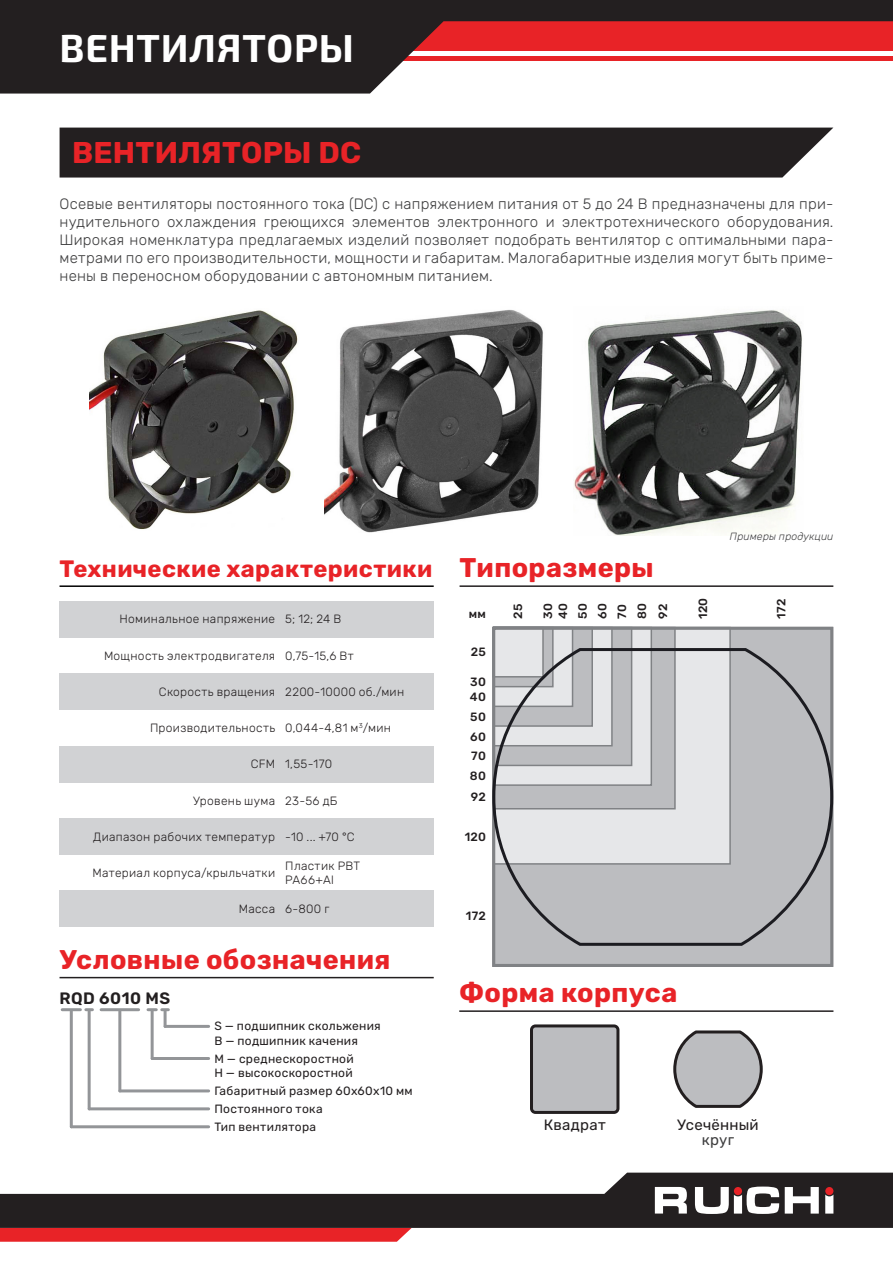
<style>
.page{position:relative;width:893px;height:1263px;background:#fff}
.page>*{position:absolute;margin:0;border:0;box-sizing:border-box;transform-origin:0 0}
.t1{font:700 39px "Exo 2";letter-spacing:.02em;color:#fff}
.t2{font:700 30px "Rubik";letter-spacing:.005em;color:#e82327}
.t3{font:700 27px "Rubik";letter-spacing:.015em;color:#e82327}
.t4{font:700 23.7px "Rubik";letter-spacing:.02em;color:#e82327}
.t5{font:600 16.5px "Rubik";letter-spacing:.025em;color:#231f20}
.t6{font:300 15px/18px "Rubik";letter-spacing:.015em;color:#3e3e3f;text-align:justify}
.t7{font:15px/15px "Rubik";letter-spacing:.02em;color:#231f20;text-align:center}
.ТХ{font:300 12px "Rubik";letter-spacing:.025em;color:#231f20}
.t8{font:12px "Rubik";letter-spacing:.025em;color:#231f20}
.ТХ_2{font:300 12px "Rubik";letter-spacing:.02em;color:#231f20}
.t9{font:500 12px "Rubik";letter-spacing:.02em;color:#231f20}
.t10{font:italic 300 10.5px "Rubik";letter-spacing:.015em;color:#3e3e3f}
.s1{color:#3e3e3f}
</style>
<div class="page">
<svg style="left:0;top:0;width:893px;height:94px;fill:#231f20"></svg>
<svg style="left:0;top:1228px;width:412px;height:14px;background:#e82b2f"></svg>
<svg style="left:0;top:1172px;width:893px;height:56px;fill:#231f20"></svg>
<svg style="left:655px;top:1186px;width:178px;height:28px"></svg>
<div style="left:60px;top:128px;width:773px;height:50px;background:#231f20"></div>
<hr style="left:165px;top:1025px;width:44px;height:3px;background:#939598">
<hr style="left:62px;top:1008px;width:18px;height:3px;background:#939598">
<hr style="left:151px;top:1011px;width:3px;height:47px;background:#939598">
<hr style="left:164px;top:1011px;width:3px;height:15px;background:#939598">
<hr style="left:118px;top:1011px;width:3px;height:80px;background:#939598">
<hr style="left:88px;top:1011px;width:3px;height:98px;background:#939598">
<hr style="left:70px;top:1011px;width:3px;height:116px;background:#939598">
<hr style="left:152px;top:1057px;width:57px;height:3px;background:#939598">
<hr style="left:120px;top:1089px;width:89px;height:3px;background:#939598">
<hr style="left:89px;top:1107px;width:120px;height:3px;background:#939598">
<hr style="left:71px;top:1125px;width:138px;height:3px;background:#939598">
<hr style="left:60px;top:977px;width:374px;height:1px;background:#231f20">
<svg style="left:86px;top:1008px;width:6px;height:3px"></svg>
<hr style="left:101px;top:1008px;width:38px;height:3px;background:#939598">
<svg style="left:148px;top:1008px;width:8px;height:3px"></svg>
<svg style="left:162px;top:1008px;width:6px;height:3px"></svg>
<img style="left:90px;top:310px;width:208px;height:220px">
<img style="left:325px;top:310px;width:218px;height:223px">
<img style="left:574px;top:310px;width:228px;height:226px">
<hr style="left:459px;top:1010px;width:374px;height:2px;background:#231f20">
<div style="left:531px;top:1026px;width:87px;height:86px;background:#bcbdc0;border-radius:4px"></div>
<div style="left:530px;top:1024px;width:89px;height:90px;border:3px solid #231f20;border-radius:4px"></div>
<svg style="left:673px;top:1030px;width:90px;height:78px;background:#b5b5b7"></svg>
<hr style="left:460px;top:585px;width:373px;height:2px;background:#231f20">
<div style="left:60px;top:601px;width:374px;height:36px;background:#d1d2d4"></div>
<div style="left:60px;top:891px;width:374px;height:36px;background:#d1d2d4"></div>
<div style="left:60px;top:746px;width:374px;height:36px;background:#d1d2d4"></div>
<div style="left:60px;top:673px;width:374px;height:37px;background:#d1d2d4"></div>
<div style="left:60px;top:818px;width:374px;height:37px;background:#d1d2d4"></div>
<hr style="left:60px;top:585px;width:374px;height:2px;background:#000">
<div style="left:492px;top:627px;width:341px;height:340px;background:#bcbdc0"></div>
<div style="left:493px;top:627px;width:120px;height:119px;background:#e6e7e9;border:2px solid #808285"></div>
<div style="left:493px;top:627px;width:100px;height:100px;background:#bcbdc0;border:2px solid #808285"></div>
<div style="left:493px;top:627px;width:80px;height:80px;background:#e6e7e9;border:2px solid #808285"></div>
<div style="left:493px;top:627px;width:61px;height:60px;background:#bcbdc0;border:2px solid #808285"></div>
<div style="left:492px;top:627px;width:52px;height:50px;background:#e6e7e9;border:2px solid #808285"></div>
<div style="left:492px;top:627px;width:341px;height:340px;border:3px solid #808285"></div>
<svg style="left:492px;top:646px;width:342px;height:301px"></svg>
<h1 class="t1" style="left:60px;top:21px;width:296px">ВЕНТИЛЯТОРЫ</h1>
<p class="t2" style="left:72px;top:136px;width:291px">ВЕНТИЛЯТОРЫ DС</p>
<p class="t6" style="left:60px;top:195px;width:775px">Осевые вентиляторы постоянного тока (DC) с напряжением питания от 5 до 24 В предназначены для при&shy;нудительного охлаждения греющихся элементов электронного и электротехнического оборудования.<br>Широкая номенклатура предлагаемых изделий позволяет подобрать вентилятор с оптимальными пара&shy;метрами по его производительности, мощности и габаритам. Малогабаритные изделия могут быть приме&shy;нены в переносном оборудовании с автономным питанием.</p>
<p class="t4" style="left:60px;top:556px;width:374px">Технические характеристики</p>
<p class="ТХ" style="left:120px;top:613px;width:157px">Номинальное напряжение</p>
<p class="ТХ_2" style="left:285px;top:613px;width:57px">5; 12; 24 В</p>
<p class="ТХ" style="left:104px;top:649px;width:173px">Мощность электродвигателя</p>
<p class="ТХ_2" style="left:285px;top:649px;width:70px">0,75-15,6 Вт</p>
<p class="ТХ" style="left:159px;top:685px;width:118px">Скорость вращения</p>
<p class="ТХ_2" style="left:285px;top:685px;width:120px">2200-10000 об./мин</p>
<p class="ТХ" style="left:150px;top:721px;width:127px">Производительность</p>
<p class="ТХ_2" style="left:285px;top:721px;width:107px">0,044-4,81 м<sup>3</sup>/мин</p>
<p class="ТХ" style="left:251px;top:757px;width:26px">CFM</p>
<p class="ТХ_2" style="left:285px;top:757px;width:48px">1,55-170</p>
<p class="ТХ" style="left:193px;top:794px;width:84px">Уровень шума</p>
<p class="ТХ_2" style="left:285px;top:794px;width:54px">23-56 дБ</p>
<p class="ТХ" style="left:93px;top:830px;width:183px">Диапазон рабочих температур</p>
<p class="ТХ_2" style="left:285px;top:830px;width:71px">-10 ... +70 °C</p>
<p class="ТХ" style="left:92px;top:866px;width:184px">Материал корпуса/крыльчатки</p>
<p class="ТХ_2" style="left:285px;top:859px;width:76px">Пластик PBT</p>
<p class="ТХ_2" style="left:285px;top:873px;width:50px">PA66+Al</p>
<p class="ТХ" style="left:239px;top:902px;width:38px">Масса</p>
<p class="ТХ_2" style="left:285px;top:902px;width:46px">6-800 г</p>
<p class="t3" style="left:60px;top:944px;width:332px">Условные обозначения</p>
<p class="t5" style="left:60px;top:989px;width:112px">RQD 6010 MS</p>
<p class="t8" style="left:214px;top:1019px;width:168px">S — подшипник скольжения</p>
<p class="t8" style="left:214px;top:1034px;width:145px">В — подшипник качения</p>
<p class="t8" style="left:214px;top:1052px;width:141px">M — среднескоростной</p>
<p class="t8" style="left:214px;top:1066px;width:140px">Н — высокоскоростной</p>
<p class="t8" style="left:214px;top:1084px;width:200px">Габаритный размер 60х60х10 мм</p>
<p class="t8" style="left:214px;top:1102px;width:110px">Постоянного тока</p>
<p class="t8" style="left:214px;top:1120px;width:103px">Тип вентилятора</p>
<p class="t3" style="left:460px;top:553px;width:196px">Типоразмеры</p>
<p class="t9" style="left:469px;top:608px;width:19px">мм</p>
<p class="t9" style="left:511px;top:619px;width:17px;rotate:-90deg">25</p>
<p class="t9" style="left:471px;top:645px;width:17px">25</p>
<p class="t9" style="left:470px;top:675px;width:17px">30</p>
<p class="t9" style="left:470px;top:690px;width:18px">40</p>
<p class="t9" style="left:470px;top:710px;width:17px">50</p>
<p class="t9" style="left:470px;top:730px;width:17px">60</p>
<p class="t9" style="left:471px;top:749px;width:16px">70</p>
<p class="t9" style="left:470px;top:769px;width:17px">80</p>
<p class="t9" style="left:471px;top:790px;width:17px">92</p>
<p class="t9" style="left:465px;top:830px;width:23px">120</p>
<p class="t9" style="left:556px;top:619px;width:18px;rotate:-90deg">40</p>
<p class="t9" style="left:541px;top:619px;width:17px;rotate:-90deg">30</p>
<p class="t9" style="left:576px;top:619px;width:17px;rotate:-90deg">50</p>
<p class="t9" style="left:596px;top:619px;width:17px;rotate:-90deg">60</p>
<p class="t9" style="left:615px;top:619px;width:16px;rotate:-90deg">70</p>
<p class="t9" style="left:635px;top:619px;width:17px;rotate:-90deg">80</p>
<p class="t9" style="left:656px;top:619px;width:17px;rotate:-90deg">92</p>
<p class="t9" style="left:696px;top:619px;width:23px;rotate:-90deg">120</p>
<p class="t10" style="left:730px;top:531px;width:105px">Примеры продукции</p>
<p class="t9" style="left:775px;top:619px;width:22px;rotate:-90deg">172</p>
<p class="t9" style="left:466px;top:909px;width:22px">172</p>
<p class="t3" style="left:459px;top:978px;width:220px">Форма корпуса</p>
<p class="t7" style="left:544px;top:1118px;width:63px">Квадрат</p>
<p class="t7" style="left:677px;top:1118px;width:83px">Усечённый <span class="s1">круг</span></p>
</div>
